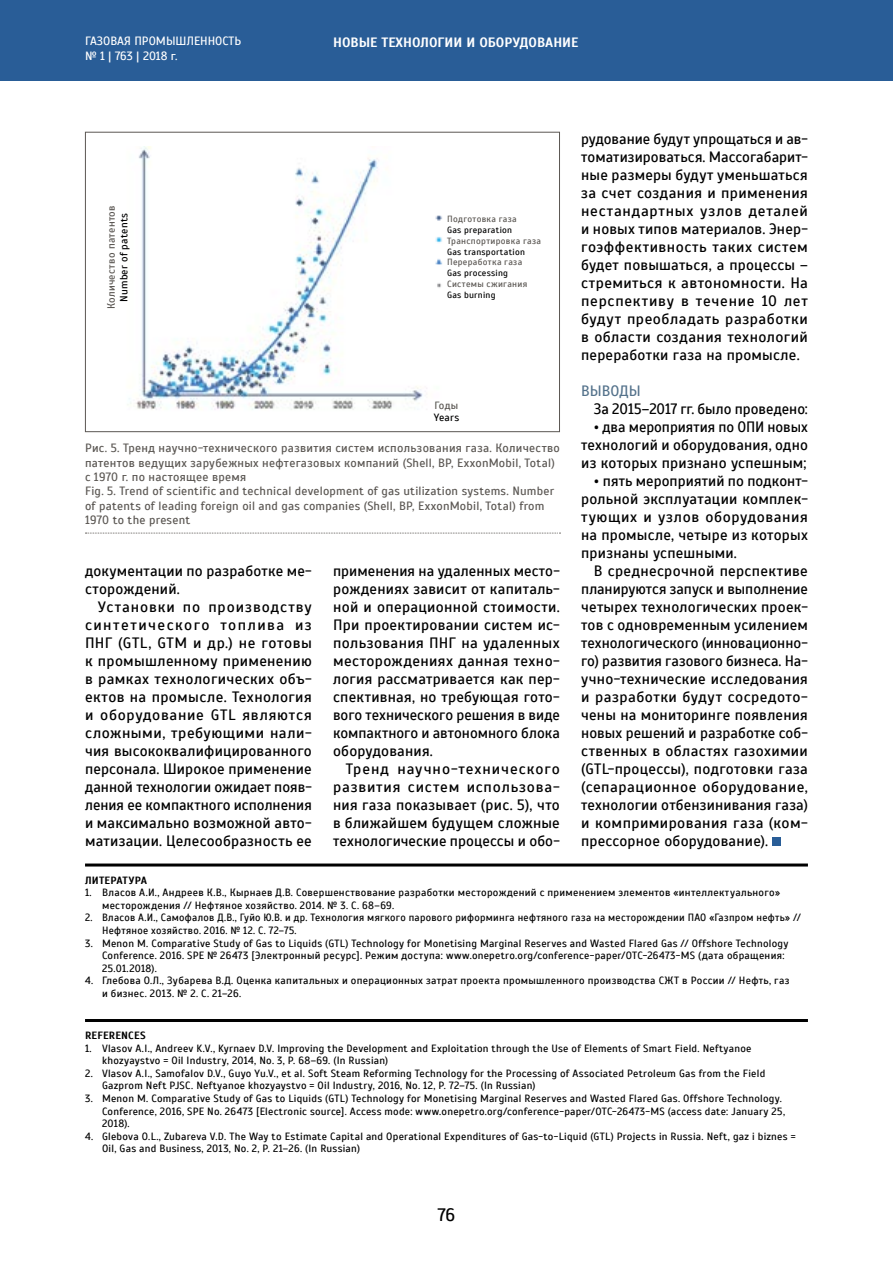
<style>
.page{position:relative;width:893px;height:1263px;background:#fff}
.page>*{position:absolute;margin:0;border:0;box-sizing:border-box;transform-origin:0 0}
.t1{font:18px "Scada";color:#000}
.t2{font:15px/18px "Scada";letter-spacing:.01em;color:#000;text-align:justify}
.t3{font:15px "Scada";color:#54728b}
.t4{font:700 13.5px "Scada";color:#fff}
.t5{font:12px/14.4px "Scada";letter-spacing:.02em;color:#5b5753}
.t6{font:12px/14.4px "Scada";color:#fff}
.t7{font:10.5px/12.6px "Scada";letter-spacing:.025em;color:#000}
.t8{font:10.5px "Scada";letter-spacing:.03em;color:#5b5753}
.t9{font:700 10.5px "Scada";letter-spacing:.02em;color:#000}
.t10{font:9px "Scada";letter-spacing:.035em;color:#5b5753}
.t11{font:9px "Scada";letter-spacing:.03em;color:#000}
</style>
<div class="page">
<div style="left:0;top:0;width:893px;height:81px;background:#295d97"></div>
<div style="left:772px;top:837px;width:9px;height:9px;background:#295d97"></div>
<hr style="left:85px;top:863px;width:723px;height:3px;background:#000">
<hr style="left:85px;top:1019px;width:723px;height:3px;background:#000">
<img style="left:127px;top:147px;width:314px;height:263px">
<div style="left:85px;top:132px;width:475px;height:300px;border:1px solid #5b5753"></div>
<svg style="left:85px;top:533px;width:475px;height:1px"></svg>
<img style="left:430px;top:216px;width:13px;height:78px">
<p class="t6" style="left:85px;top:34px;width:158px">ГАЗОВАЯ ПРОМЫШЛЕННОСТЬ № 1 | 763 | 2018 г.</p>
<p class="t4" style="left:333px;top:34px;width:247px">НОВЫЕ ТЕХНОЛОГИИ И ОБОРУДОВАНИЕ</p>
<p class="t8" style="left:105px;top:309px;width:106px;rotate:-90deg">Количество патентов</p>
<p class="t7" style="left:118px;top:302px;width:91px;rotate:-90deg">Number of patents</p>
<p class="t10" style="left:447px;top:214px;width:71px">Подготовка газа</p>
<p class="t11" style="left:447px;top:225px;width:66px">Gas preparation</p>
<p class="t10" style="left:447px;top:235px;width:95px">Транспортировка газа</p>
<p class="t11" style="left:447px;top:246px;width:79px">Gas transportation</p>
<p class="t10" style="left:447px;top:257px;width:77px">Переработка газа</p>
<p class="t11" style="left:447px;top:268px;width:62px">Gas processing</p>
<p class="t10" style="left:447px;top:279px;width:82px">Системы сжигания</p>
<p class="t11" style="left:447px;top:289px;width:50px">Gas burning</p>
<p class="t8" style="left:435px;top:399px;width:25px">Годы</p>
<p class="t7" style="left:434px;top:412px;width:27px">Years</p>
<p class="t5" style="left:85px;top:441px;width:476px">Рис. 5. Тренд научно-технического развития систем использования газа. Количество патентов ведущих зарубежных нефтегазовых компаний (Shell, BP, ExxonMobil, Total) с 1970 г. по настоящее время<br>Fig. 5. Trend of scientific and technical development of gas utilization systems. Number of patents of leading foreign oil and gas companies (Shell, BP, ExxonMobil, Total) from 1970 to the present</p>
<p class="t2" style="left:85px;top:562px;width:228px">документации по разработке ме&shy;сторождений.</p>
<p class="t2" style="left:85px;top:598px;width:228px;text-indent:13px">Установки по производству синтетического топлива из ПНГ (GTL, GTM и др.) не готовы к промышленному применению в рамках технологических объ&shy;ектов на промысле. Технология и оборудование GTL являются сложными, требующими нали&shy;чия высококвалифицированного персонала. Широкое применение данной технологии ожидает появ&shy;ления ее компактного исполнения и максимально возможной авто&shy;матизации. Целесообразность ее</p>
<p class="t2" style="left:333px;top:562px;width:228px">применения на удаленных место&shy;рождениях зависит от капиталь&shy;ной и операционной стоимости.<br>При проектировании систем ис&shy;пользования ПНГ на удаленных месторождениях данная техно&shy;логия рассматривается как пер&shy;спективная, но требующая гото&shy;вого технического решения в виде компактного и автономного блока оборудования.</p>
<p class="t2" style="left:333px;top:760px;width:228px;text-indent:13px">Тренд научно-технического развития систем использова&shy;ния газа показывает (рис. 5), что в ближайшем будущем сложные технологические процессы и обо-</p>
<p class="t2" style="left:581px;top:130px;width:228px">рудование будут упрощаться и ав&shy;томатизироваться. Массогабарит&shy;ные размеры будут уменьшаться за счет создания и применения нестандартных узлов деталей и новых типов материалов. Энер&shy;гоэффективность таких систем будет повышаться, а процессы – стремиться к автономности. На перспективу в течение 10 лет будут преобладать разработки в области создания технологий переработки газа на промысле.</p>
<p class="t3" style="left:581px;top:382px;width:61px">ВЫВОДЫ</p>
<p class="t2" style="left:594px;top:400px;width:215px">За 2015–2017 гг. было проведено:</p>
<p class="t2" style="left:581px;top:418px;width:228px;text-indent:13px">• два мероприятия по ОПИ новых технологий и оборудования, одно из которых признано успешным;</p>
<p class="t2" style="left:581px;top:472px;width:228px;text-indent:13px">• пять мероприятий по подконт&shy;рольной эксплуатации комплек&shy;тующих и узлов оборудования на промысле, четыре из которых признаны успешными.</p>
<p class="t2" style="left:581px;top:562px;width:228px;text-indent:13px">В среднесрочной перспективе планируются запуск и выполнение четырех технологических проек&shy;тов с одновременным усилением технологического (инновационно&shy;го) развития газового бизнеса. На&shy;учно-технические исследования и разработки будут сосредото&shy;чены на мониторинге появления новых решений и разработке соб&shy;ственных в областях газохимии (GTL-процессы), подготовки газа (сепарационное оборудование, технологии отбензинивания газа) и компримирования газа (ком&shy;прессорное оборудование).</p>
<p class="t9" style="left:85px;top:873px;width:64px">ЛИТЕРАТУРА</p>
<p class="t7" style="left:102px;top:886px;width:679px;text-indent:-17px">1. Власов А.И., Андреев К.В., Кырнаев Д.В. Совершенствование разработки месторождений с применением элементов «интеллектуального» месторождения // Нефтяное хозяйство. 2014. № 3. С. 68–69.</p>
<p class="t7" style="left:102px;top:911px;width:700px;text-indent:-17px">2. Власов А.И., Самофалов Д.В., Гуйо Ю.В. и др. Технология мягкого парового риформинга нефтяного газа на месторождении ПАО «Газпром нефть» //<br>Нефтяное хозяйство. 2016. № 12. С. 72–75.</p>
<p class="t7" style="left:102px;top:937px;width:688px;text-indent:-17px">3. Menon M. Comparative Study of Gas to Liquids (GTL) Technology for Monetising Marginal Reserves and Wasted Flared Gas // Offshore Technology<br>Conference. 2016. SPE № 26473 [Электронный ресурс]. Режим доступа: www.onepetro.org/conference-paper/OTC-26473-MS (дата обращения:<br>25.01.2018).</p>
<p class="t7" style="left:102px;top:974px;width:689px;text-indent:-17px">4. Глебова О.Л., Зубарева В.Д. Оценка капитальных и операционных затрат проекта промышленного производства СЖТ в России // Нефть, газ и бизнес. 2013. № 2. С. 21–26.</p>
<p class="t9" style="left:85px;top:1029px;width:62px">REFERENCES</p>
<p class="t7" style="left:102px;top:1042px;width:651px;text-indent:-17px">1. Vlasov A.I., Andreev K.V., Kyrnaev D.V. Improving the Development and Exploitation through the Use of Elements of Smart Field. Neftyanoe khozyaystvo = Oil Industry, 2014, No. 3, P. 68–69. (In Russian)</p>
<p class="t7" style="left:102px;top:1067px;width:665px;text-indent:-17px">2. Vlasov A.I., Samofalov D.V., Guyo Yu.V., et al. Soft Steam Reforming Technology for the Processing of Associated Petroleum Gas from the Field<br>Gazprom Neft PJSC. Neftyanoe khozyaystvo = Oil Industry, 2016, No. 12, P. 72–75. (In Russian)</p>
<p class="t7" style="left:102px;top:1092px;width:684px;text-indent:-17px">3. Menon M. Comparative Study of Gas to Liquids (GTL) Technology for Monetising Marginal Reserves and Wasted Flared Gas. Offshore Technology.<br>Conference, 2016, SPE No. 26473 [Electronic source]. Access mode: www.onepetro.org/conference-paper/OTC-26473-MS (access date: January 25,<br>2018).</p>
<p class="t7" style="left:102px;top:1130px;width:695px;text-indent:-17px">4. Glebova O.L., Zubareva V.D. The Way to Estimate Capital and Operational Expenditures of Gas-to-Liquid (GTL) Projects in Russia. Neft, gaz i biznes =<br>Oil, Gas and Business, 2013, No. 2, P. 21–26. (In Russian)</p>
<p class="t1" style="left:438px;top:1204px;width:19px">76</p>
</div>
